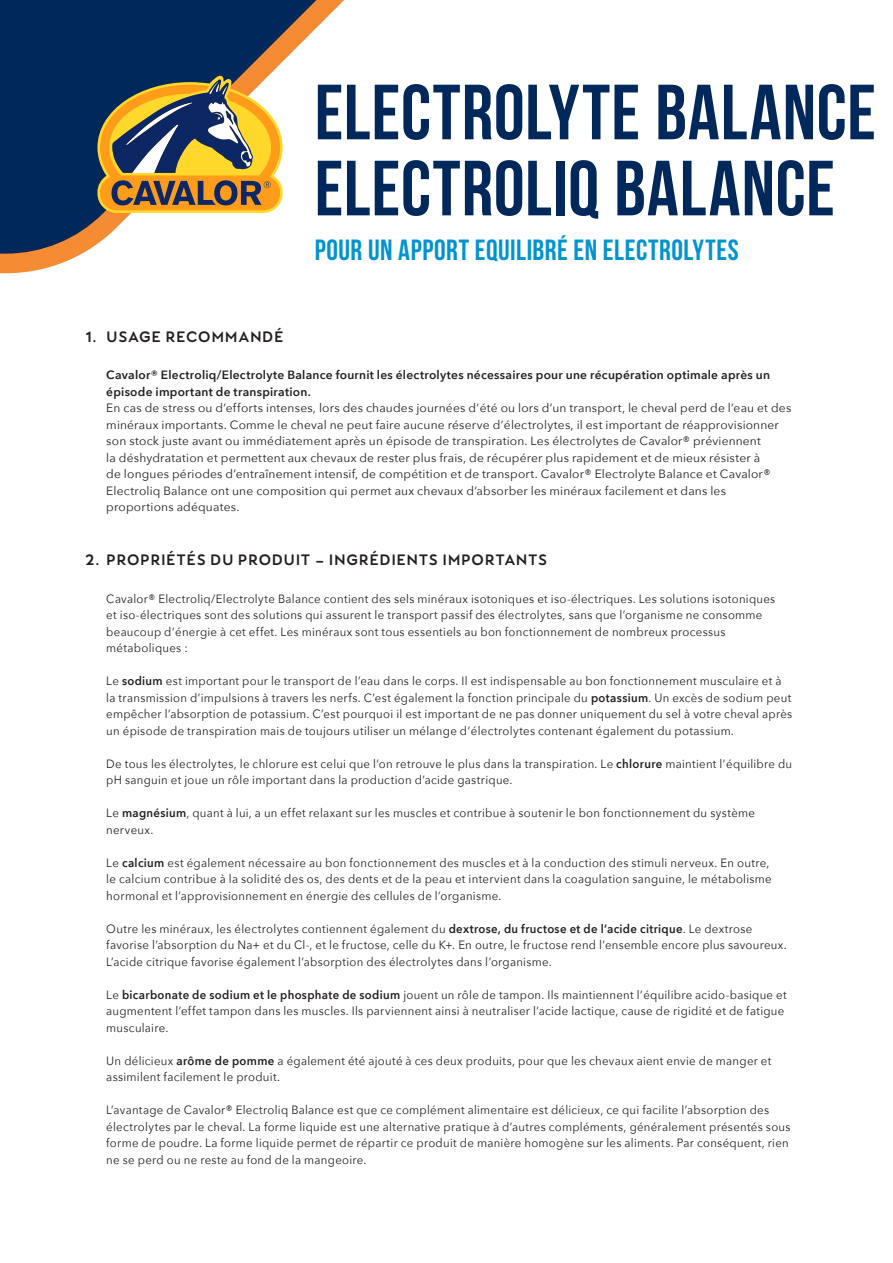
<style>
.page{position:relative;width:893px;height:1263px;background:#fff}
.page>*{position:absolute;margin:0;border:0;box-sizing:border-box;transform-origin:0 0}
.t1{font:78px "Bebas Neue";letter-spacing:.01em;color:#00285b}
.t2{font:29.25px "Bebas Neue";letter-spacing:.015em;color:#0093d0}
.t3{font:15px "Buket Retro Basic";letter-spacing:.02em;color:#231f20}
.t4{font:12px/16.5px "Avenir Next";letter-spacing:.025em;color:#231f20;scale:.95 1}
.t5{font:12px/16.5px "Avenir Next";letter-spacing:.025em;color:#231f20}
.t6{font:600 12px/16.5px "Avenir Next";letter-spacing:.02em;color:#231f20}
.s1{font-weight:600}
</style>
<div class="page">
<svg style="left:0;top:0;width:344px;height:273px;fill:#00285b"></svg>
<svg style="left:97px;top:76px;width:186px;height:137px;background:#9c8452"></svg>
<p class="t1" style="left:315px;top:70px;width:563px">ELECTROLYTE BALANCE</p>
<p class="t1" style="left:315px;top:146px;width:522px">ELECTROLIQ BALANCE</p>
<p class="t2" style="left:315px;top:234px;width:426px">POUR UN APPORT EQUILIBRÉ EN ELECTROLYTES</p>
<p class="t3" style="left:85px;top:327px;width:200px">1. USAGE RECOMMANDÉ</p>
<p class="t6" style="left:106px;top:366px;width:665px">Cavalor® Electroliq/Electrolyte Balance fournit les électrolytes nécessaires pour une récupération optimale après un épisode important de transpiration.</p>
<p class="t5" style="left:106px;top:399px;width:686px">En cas de stress ou d’efforts intenses, lors des chaudes journées d’été ou lors d’un transport, le cheval perd de l’eau et des minéraux importants. Comme le cheval ne peut faire aucune réserve d’électrolytes, il est important de réapprovisionner son stock juste avant ou immédiatement après un épisode de transpiration. Les électrolytes de Cavalor® préviennent<br>la déshydratation et permettent aux chevaux de rester plus frais, de récupérer plus rapidement et de mieux résister à<br>de longues périodes d’entraînement intensif, de compétition et de transport. Cavalor® Electrolyte Balance et Cavalor® Electroliq Balance ont une composition qui permet aux chevaux d’absorber les minéraux facilement et dans les proportions adéquates.</p>
<p class="t3" style="left:85px;top:550px;width:464px">2. PROPRIÉTÉS DU PRODUIT – INGRÉDIENTS IMPORTANTS</p>
<p class="t4" style="left:106px;top:590px;width:706px">Cavalor® Electroliq/Electrolyte Balance contient des sels minéraux isotoniques et iso-électriques. Les solutions isotoniques et iso-électriques sont des solutions qui assurent le transport passif des électrolytes, sans que l’organisme ne consomme beaucoup d’énergie à cet effet. Les minéraux sont tous essentiels au bon fonctionnement de nombreux processus métaboliques :</p>
<p class="t4" style="left:106px;top:672px;width:724px">Le <span class="s1">sodium</span> est important pour le transport de l’eau dans le corps. Il est indispensable au bon fonctionnement musculaire et à la transmission d’impulsions à travers les nerfs. C’est également la fonction principale du <span class="s1">potassium</span>. Un excès de sodium peut empêcher l’absorption de potassium. C’est pourquoi il est important de ne pas donner uniquement du sel à votre cheval après un épisode de transpiration mais de toujours utiliser un mélange d’électrolytes contenant également du potassium.</p>
<p class="t4" style="left:106px;top:755px;width:723px">De tous les électrolytes, le chlorure est celui que l’on retrouve le plus dans la transpiration. Le <span class="s1">chlorure</span> maintient l’équilibre du pH sanguin et joue un rôle important dans la production d’acide gastrique.</p>
<p class="t4" style="left:106px;top:804px;width:684px">Le <span class="s1">magnésium</span>, quant à lui, a un effet relaxant sur les muscles et contribue à soutenir le bon fonctionnement du système nerveux.</p>
<p class="t4" style="left:106px;top:854px;width:702px">Le <span class="s1">calcium</span> est également nécessaire au bon fonctionnement des muscles et à la conduction des stimuli nerveux. En outre, le calcium contribue à la solidité des os, des dents et de la peau et intervient dans la coagulation sanguine, le métabolisme hormonal et l’approvisionnement en énergie des cellules de l’organisme.</p>
<p class="t4" style="left:106px;top:920px;width:718px">Outre les minéraux, les électrolytes contiennent également du <span class="s1">dextrose, du fructose et de l’acide citrique</span>. Le dextrose favorise l’absorption du Na+ et du Cl-, et le fructose, celle du K+. En outre, le fructose rend l’ensemble encore plus savoureux.<br>L’acide citrique favorise également l’absorption des électrolytes dans l’organisme.</p>
<p class="t4" style="left:106px;top:986px;width:718px">Le <span class="s1">bicarbonate de sodium et le phosphate de sodium</span> jouent un rôle de tampon. Ils maintiennent l’équilibre acido-basique et augmentent l’effet tampon dans les muscles. Ils parviennent ainsi à neutraliser l’acide lactique, cause de rigidité et de fatigue musculaire.</p>
<p class="t4" style="left:106px;top:1052px;width:702px">Un délicieux <span class="s1">arôme de pomme</span> a également été ajouté à ces deux produits, pour que les chevaux aient envie de manger et assimilent facilement le produit.</p>
<p class="t4" style="left:106px;top:1101px;width:722px">L’avantage de Cavalor® Electroliq Balance est que ce complément alimentaire est délicieux, ce qui facilite l’absorption des électrolytes par le cheval. La forme liquide est une alternative pratique à d’autres compléments, généralement présentés sous forme de poudre. La forme liquide permet de répartir ce produit de manière homogène sur les aliments. Par conséquent, rien ne se perd ou ne reste au fond de la mangeoire.</p>
</div>
